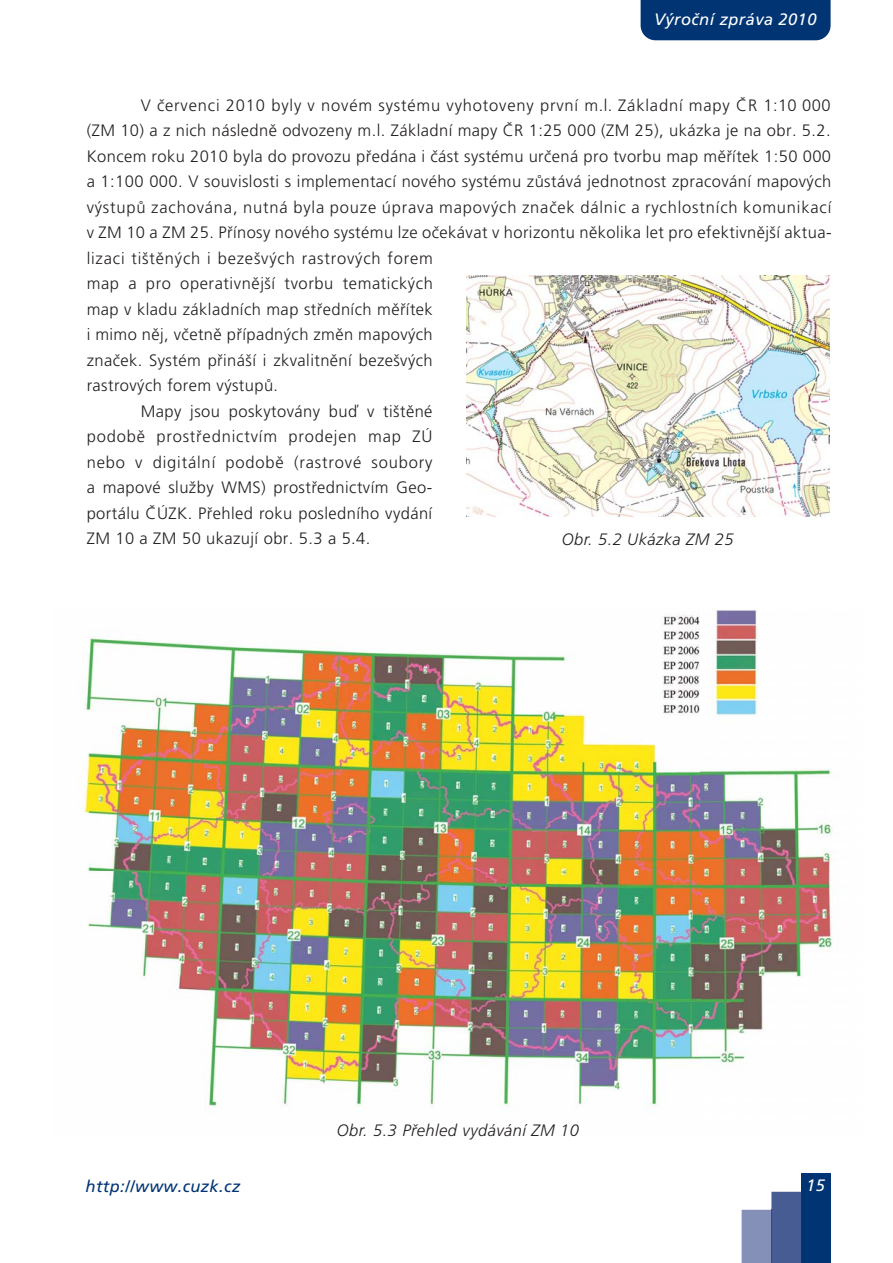
<style>
.page{position:relative;width:893px;height:1263px;background:#fff}
.page>*{position:absolute;margin:0;border:0;box-sizing:border-box;transform-origin:0 0}
.t1{font:300 16.5px "Frutiger CE";letter-spacing:.025em;color:#231f20}
.t2{font:300 16.5px "Frutiger CE";letter-spacing:.05em;color:#231f20}
.t3{font:italic 300 16.5px "Frutiger CE";letter-spacing:.025em;color:#231f20}
.t4{font:italic 16.5px "Frutiger CE";letter-spacing:.025em;color:#fff}
.t5{font:italic 16.5px "Frutiger CE";letter-spacing:.025em;color:#003473}
</style>
<div class="page">
<img style="left:77px;top:0;width:762px;height:1263px">
<p class="t4" style="left:653px;top:10px;width:164px">Výroční zpráva 2010</p>
<p class="t2" style="left:141px;top:97px;width:691px">V červenci 2010 byly v novém systému vyhotoveny první m.l. Základní mapy ČR 1:10 000</p>
<p class="t1" style="left:87px;top:122px;width:745px">(ZM 10) a z nich následně odvozeny m.l. Základní mapy ČR 1:25 000 (ZM 25), ukázka je na obr. 5.2.</p>
<p class="t1" style="left:87px;top:148px;width:745px">Koncem roku 2010 byla do provozu předána i část systému určená pro tvorbu map měřítek 1:50 000</p>
<p class="t1" style="left:87px;top:173px;width:745px">a 1:100 000. V souvislosti s implementací nového systému zůstává jednotnost zpracování mapových</p>
<p class="t2" style="left:87px;top:199px;width:746px">výstupů zachována, nutná byla pouze úprava mapových značek dálnic a rychlostních komunikací</p>
<p class="t1" style="left:87px;top:224px;width:746px">v ZM 10 a ZM 25. Přínosy nového systému lze očekávat v horizontu několika let pro efektivnější aktua-</p>
<p class="t2" style="left:87px;top:250px;width:347px">lizaci tištěných i bezešvých rastrových forem</p>
<p class="t1" style="left:87px;top:275px;width:347px">map a pro operativnější tvorbu tematických</p>
<p class="t1" style="left:87px;top:301px;width:347px">map v kladu základních map středních měřítek</p>
<p class="t1" style="left:87px;top:326px;width:347px">i mimo něj, včetně případných změn mapových</p>
<p class="t1" style="left:87px;top:352px;width:347px">značek. Systém přináší i zkvalitnění bezešvých</p>
<p class="t1" style="left:87px;top:377px;width:193px">rastrových forem výstupů.</p>
<p class="t1" style="left:141px;top:403px;width:293px">Mapy jsou poskytovány buď v tištěné</p>
<p class="t2" style="left:87px;top:428px;width:347px">podobě prostřednictvím prodejen map ZÚ</p>
<p class="t2" style="left:87px;top:454px;width:347px">nebo v digitální podobě (rastrové soubory</p>
<p class="t1" style="left:87px;top:479px;width:347px">a mapové služby WMS) prostřednictvím Geo-</p>
<p class="t1" style="left:87px;top:505px;width:347px">portálu ČÚZK. Přehled roku posledního vydání</p>
<p class="t1" style="left:87px;top:530px;width:285px">ZM 10 a ZM 50 ukazují obr. 5.3 a 5.4.</p>
<p class="t3" style="left:561px;top:533px;width:173px">Obr. 5.2 Ukázka ZM 25</p>
<p class="t5" style="left:85px;top:1177px;width:156px">http://www.cuzk.cz</p>
<p class="t3" style="left:337px;top:1124px;width:243px">Obr. 5.3 Přehled vydávání ZM 10</p>
<p class="t4" style="left:806px;top:1176px;width:20px">15</p>
</div>
